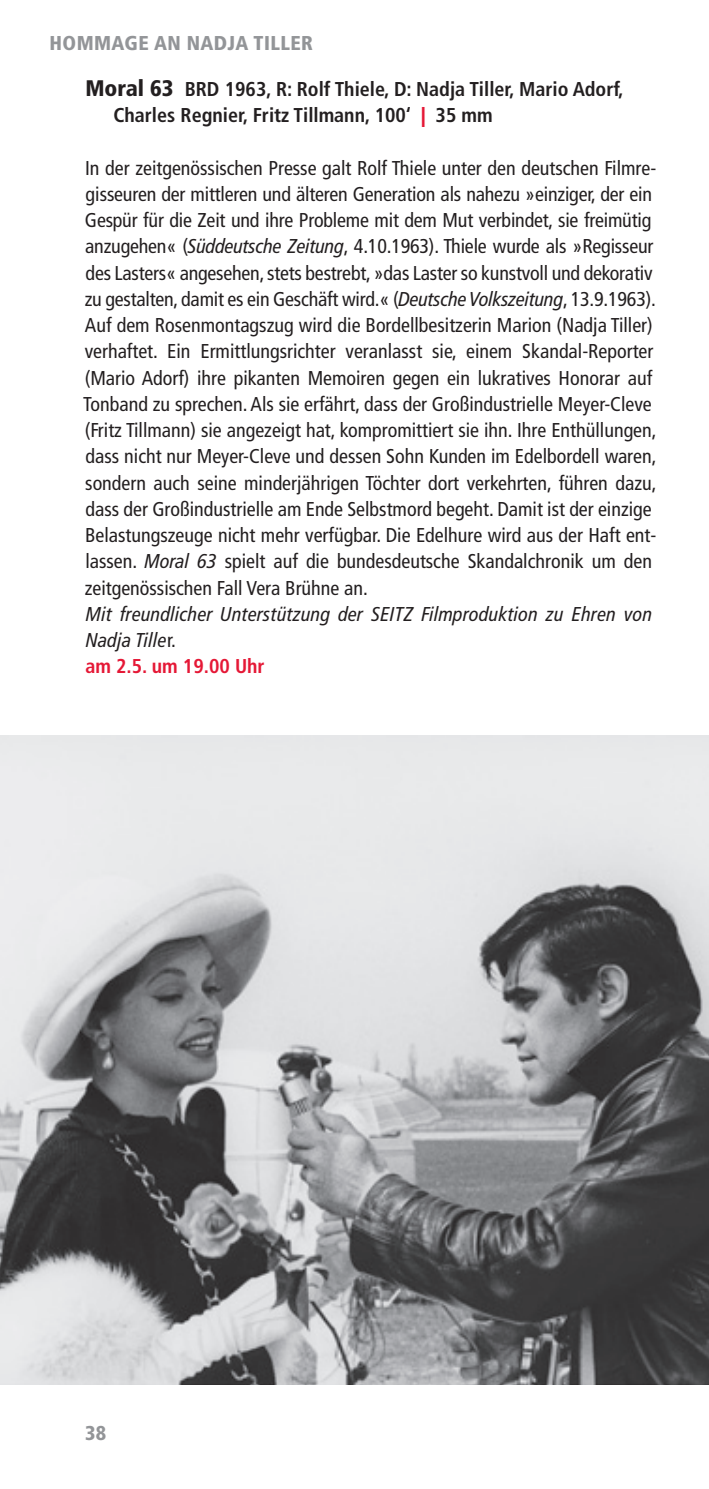
<style>
.page{position:relative;width:709px;height:1489px;background:#fff}
.page>*{position:absolute;margin:0;border:0;box-sizing:border-box;transform-origin:0 0}
.t1{font:condensed 20px/26.2px "Frutiger LT Com";color:#231f20}
.t2{font:700 condensed 20px/26.2px "Frutiger LT Com";color:#231f20}
.t3{font:italic condensed 20px/26.2px "Frutiger LT Com";letter-spacing:.01em;color:#231f20}
.t4{font:900 condensed 20px "Frutiger LT Com";letter-spacing:.02em;color:#939598}
.s1{font-weight:900;font-size:22.5px}
.s2{font-weight:900;font-stretch:normal;color:#e51836}
.s3{font-style:italic}
.s4{font-style:normal}
.s5{font-weight:700;font-style:normal;color:#e51836}
</style>
<div class="page">
<img style="left:0;top:735px;width:709px;height:649px">
<p class="t4" style="left:50px;top:31px;width:265px">HOMMAGE AN NADJA TILLER</p>
<p class="t2" style="left:113px;top:76px;width:512px;text-indent:-28px"><span class="s1">Moral 63</span> BRD 1963, R: Rolf Thiele, D: Nadja Tiller, Mario Adorf,<br>Charles Regnier, Fritz Tillmann, 100‘ <span class="s2">|</span> 35 mm</p>
<p class="t1" style="left:83px;top:154px;width:575px">In der zeitgenössischen Presse galt Rolf Thiele unter den deutschen Filmre&shy;gisseuren der mittleren und älteren Generation als nahezu »einziger, der ein Gespür für die Zeit und ihre Probleme mit dem Mut verbindet, sie freimütig anzugehen« (<span class="s3">Süddeutsche Zeitung</span>, 4.10.1963). Thiele wurde als »Regisseur des Lasters« angesehen, stets bestrebt, »das Laster so kunstvoll und dekorativ zu gestalten, damit es ein Geschäft wird.« (<span class="s3">Deutsche Volkszeitung</span>, 13.9.1963).<br>Auf dem Rosenmontagszug wird die Bordellbesitzerin Marion (Nadja Tiller) verhaftet. Ein Ermittlungsrichter veranlasst sie, einem Skandal-Reporter (Mario Adorf) ihre pikanten Memoiren gegen ein lukratives Honorar auf Tonband zu sprechen. Als sie erfährt, dass der Großindustrielle Meyer-Cleve (Fritz Tillmann) sie angezeigt hat, kompromittiert sie ihn. Ihre Enthüllungen, dass nicht nur Meyer-Cleve und dessen Sohn Kunden im Edelbordell waren, sondern auch seine minderjährigen Töchter dort verkehrten, führen dazu, dass der Großindustrielle am Ende Selbstmord begeht. Damit ist der einzige Belastungszeuge nicht mehr verfügbar. Die Edelhure wird aus der Haft ent&shy;lassen. <span class="s3">Moral 63</span> spielt auf die bundesdeutsche Skandalchronik um den zeitgenössischen Fall Vera Brühne an.</p>
<p class="t3" style="left:85px;top:601px;width:568px">Mit freundlicher Unterstützung der SEITZ Filmproduktion zu Ehren von<br>Nadja Tille<span class="s4">r.<br></span><span class="s5">am 2.5. um 19.00 Uhr</span></p>
<p class="t4" style="left:85px;top:1420px;width:23px">38</p>
</div>
